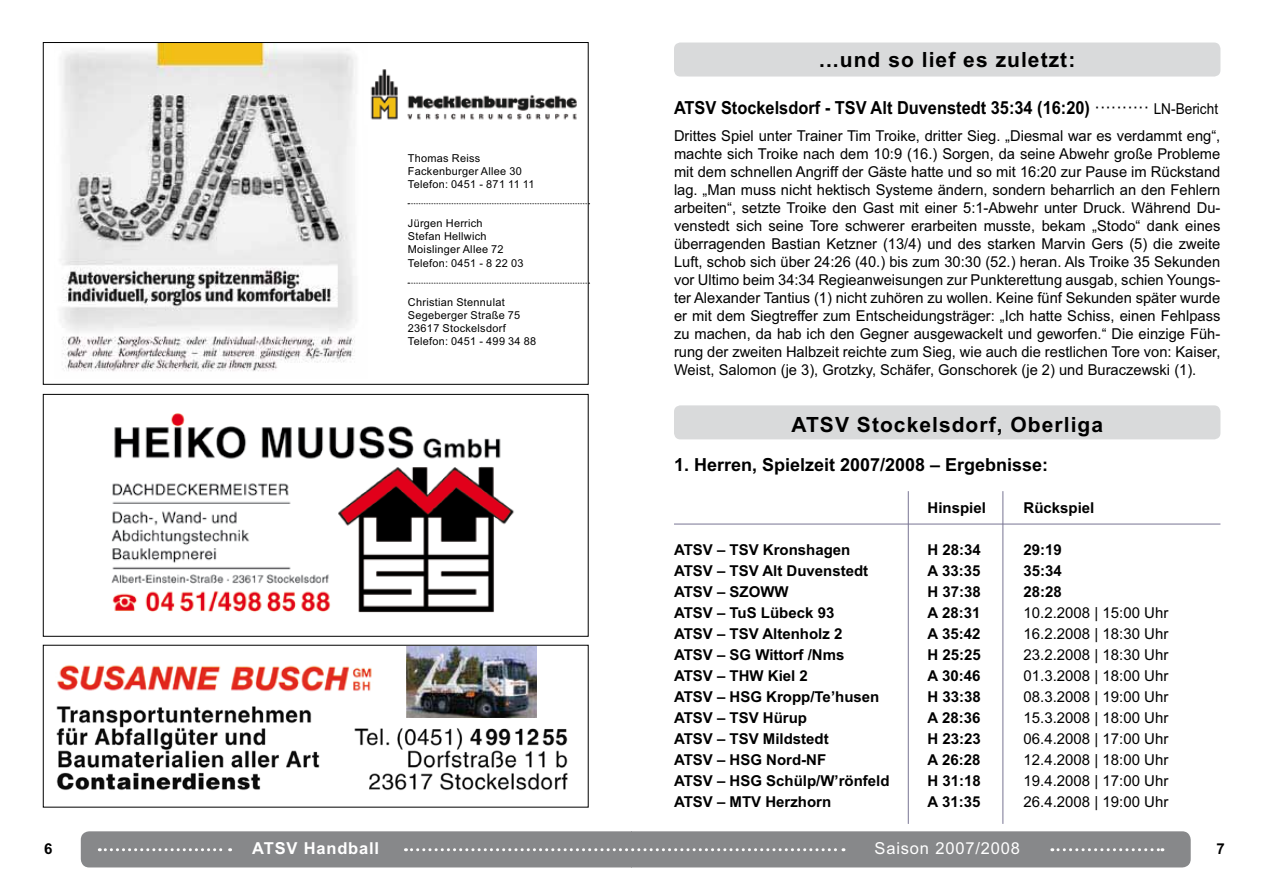
<style>
.page{position:relative;width:1263px;height:893px;background:#fff}
.page>*{position:absolute;margin:0;border:0;box-sizing:border-box;transform-origin:0 0}
.t1{font:700 21px "Arial";letter-spacing:.05em;color:#000}
.t2{font:700 18px "Arial";color:#000;scale:.91 1}
.t3{font:700 18px "Arial";color:#000}
.t4{font:16.5px "Arial";letter-spacing:.05em;color:#fff}
.t5{font:700 16.5px "Arial";letter-spacing:.05em;color:#fff}
.t6{font:15px/18px "Arial";color:#000;text-align:justify}
.t7{font:700 15px "Arial";color:#000}
.t8{font:10.95px/13px "Arial";letter-spacing:.025em;color:#000}
.s1{font-weight:400}
.s2{font-weight:400;font-size:15px}
</style>
<div class="page">
<div style="left:81px;top:831px;width:1110px;height:36px;background:#87888a"></div>
<img style="left:56px;top:647px;width:512px;height:144px">
<img style="left:111px;top:413px;width:403px;height:200px">
<div style="left:43px;top:394px;width:546px;height:243px;border:1px solid #000"></div>
<img style="left:60px;top:44px;width:297px;height:328px">
<img style="left:370px;top:69px;width:207px;height:51px">
<svg style="left:408px;top:203px;width:182px;height:1px"></svg>
<svg style="left:408px;top:283px;width:182px;height:1px"></svg>
<img style="left:56px;top:658px;width:322px;height:39px">
<img style="left:407px;top:646px;width:129px;height:72px">
<div style="left:674px;top:405px;width:546px;height:34px;background:#d9dadb;border-radius:6px"></div>
<div style="left:674px;top:43px;width:546px;height:34px;background:#d9dadb;border-radius:6px"></div>
<hr style="left:674px;top:524px;width:546px;height:1px;background:#787593">
<hr style="left:908px;top:491px;width:1px;height:333px;background:#787593">
<hr style="left:1002px;top:491px;width:1px;height:333px;background:#787593">
<p class="t8" style="left:408px;top:152px;width:128px">Thomas Reiss<br>Fackenburger Allee 30<br>Telefon: 0451 - 871 11 11</p>
<p class="t8" style="left:408px;top:218px;width:117px">Jürgen Herrich<br>Stefan Hellwich<br>Moislinger Allee 72<br>Telefon: 0451 - 8 22 03</p>
<p class="t8" style="left:408px;top:297px;width:130px">Christian Stennulat<br>Segeberger Straße 75<br>23617 Stockelsdorf<br>Telefon: 0451 - 499 34 88</p>
<h1 class="t1" style="left:819px;top:52px;width:258px">...und so lief es zuletzt:</h1>
<p class="t2" style="left:674px;top:101px;width:599px">ATSV Stockelsdorf - TSV Alt Duvenstedt 35:34 (16:20) <span class="s1">··········</span> <span class="s2">LN-Bericht</span></p>
<p class="t6" style="left:674px;top:128px;width:548px">Drittes Spiel unter Trainer Tim Troike, dritter Sieg. „Diesmal war es verdammt eng“, machte sich Troike nach dem 10:9 (16.) Sorgen, da seine Abwehr große Probleme mit dem schnellen Angriff der Gäste hatte und so mit 16:20 zur Pause im Rückstand lag. „Man muss nicht hektisch Systeme ändern, sondern beharrlich an den Fehlern arbeiten“, setzte Troike den Gast mit einer 5:1-Abwehr unter Druck. Während Du&shy;venstedt sich seine Tore schwerer erarbeiten musste, bekam „Stodo“ dank eines überragenden Bastian Ketzner (13/4) und des starken Marvin Gers (5) die zweite Luft, schob sich über 24:26 (40.) bis zum 30:30 (52.) heran. Als Troike 35 Sekunden vor Ultimo beim 34:34 Regieanweisungen zur Punkterettung ausgab, schien Youngs&shy;ter Alexander Tantius (1) nicht zuhören zu wollen. Keine fünf Sekunden später wurde er mit dem Siegtreffer zum Entscheidungsträger: „Ich hatte Schiss, einen Fehlpass zu machen, da hab ich den Gegner ausgewackelt und geworfen.“ Die einzige Füh&shy;rung der zweiten Halbzeit reichte zum Sieg, wie auch die restlichen Tore von: Kaiser, Weist, Salomon (je 3), Grotzky, Schäfer, Gonschorek (je 2) und Buraczewski (1).</p>
<h1 class="t1" style="left:791px;top:417px;width:313px">ATSV Stockelsdorf, Oberliga</h1>
<p class="t3" style="left:674px;top:458px;width:376px">1. Herren, Spielzeit 2007/2008 – Ergebnisse:</p>
<p class="t7" style="left:927px;top:502px;width:60px">Hinspiel</p>
<p class="t7" style="left:1023px;top:502px;width:72px">Rückspiel</p>
<p class="t7" style="left:674px;top:544px;width:178px">ATSV – TSV Kronshagen</p>
<p class="t7" style="left:927px;top:544px;width:55px">H 28:34</p>
<p class="t7" style="left:1023px;top:544px;width:40px">29:19</p>
<p class="t7" style="left:674px;top:565px;width:196px">ATSV – TSV Alt Duvenstedt</p>
<p class="t7" style="left:927px;top:565px;width:54px">A 33:35</p>
<p class="t7" style="left:1023px;top:565px;width:40px">35:34</p>
<p class="t7" style="left:674px;top:586px;width:116px">ATSV – SZOWW</p>
<p class="t7" style="left:927px;top:586px;width:55px">H 37:38</p>
<p class="t7" style="left:1023px;top:586px;width:40px">28:28</p>
<p class="t7" style="left:674px;top:607px;width:162px">ATSV – TuS Lübeck 93</p>
<p class="t7" style="left:927px;top:607px;width:54px">A 28:31</p>
<p class="t6" style="left:1023px;top:605px;width:146px">10.2.2008 | 15:00 Uhr</p>
<p class="t7" style="left:674px;top:628px;width:170px">ATSV – TSV Altenholz 2</p>
<p class="t7" style="left:927px;top:628px;width:54px">A 35:42</p>
<p class="t6" style="left:1023px;top:626px;width:146px">16.2.2008 | 18:30 Uhr</p>
<p class="t7" style="left:674px;top:649px;width:172px">ATSV – SG Wittorf /Nms</p>
<p class="t7" style="left:927px;top:649px;width:55px">H 25:25</p>
<p class="t6" style="left:1023px;top:647px;width:146px">23.2.2008 | 18:30 Uhr</p>
<p class="t7" style="left:674px;top:670px;width:135px">ATSV – THW Kiel 2</p>
<p class="t7" style="left:927px;top:670px;width:54px">A 30:46</p>
<p class="t6" style="left:1023px;top:668px;width:146px">01.3.2008 | 18:00 Uhr</p>
<p class="t7" style="left:674px;top:691px;width:207px">ATSV – HSG Kropp/Te’husen</p>
<p class="t7" style="left:927px;top:691px;width:55px">H 33:38</p>
<p class="t6" style="left:1023px;top:689px;width:146px">08.3.2008 | 19:00 Uhr</p>
<p class="t7" style="left:674px;top:712px;width:135px">ATSV – TSV Hürup</p>
<p class="t7" style="left:927px;top:712px;width:54px">A 28:36</p>
<p class="t6" style="left:1023px;top:710px;width:146px">15.3.2008 | 18:00 Uhr</p>
<p class="t7" style="left:674px;top:733px;width:156px">ATSV – TSV Mildstedt</p>
<p class="t7" style="left:927px;top:733px;width:55px">H 23:23</p>
<p class="t6" style="left:1023px;top:731px;width:146px">06.4.2008 | 17:00 Uhr</p>
<p class="t7" style="left:674px;top:754px;width:154px">ATSV – HSG Nord-NF</p>
<p class="t7" style="left:927px;top:754px;width:54px">A 26:28</p>
<p class="t6" style="left:1023px;top:752px;width:146px">12.4.2008 | 18:00 Uhr</p>
<p class="t7" style="left:674px;top:775px;width:217px">ATSV – HSG Schülp/W’rönfeld</p>
<p class="t7" style="left:927px;top:775px;width:55px">H 31:18</p>
<p class="t6" style="left:1023px;top:773px;width:146px">19.4.2008 | 17:00 Uhr</p>
<p class="t7" style="left:674px;top:796px;width:159px">ATSV – MTV Herzhorn</p>
<p class="t7" style="left:927px;top:796px;width:54px">A 31:35</p>
<p class="t6" style="left:1023px;top:794px;width:146px">26.4.2008 | 19:00 Uhr</p>
<p class="t7" style="left:44px;top:843px;width:10px">6</p>
<p class="t5" style="left:252px;top:842px;width:128px">ATSV Handball</p>
<p class="t4" style="left:874px;top:842px;width:147px">Saison 2007/2008</p>
<p class="t7" style="left:1216px;top:843px;width:10px">7</p>
</div>
